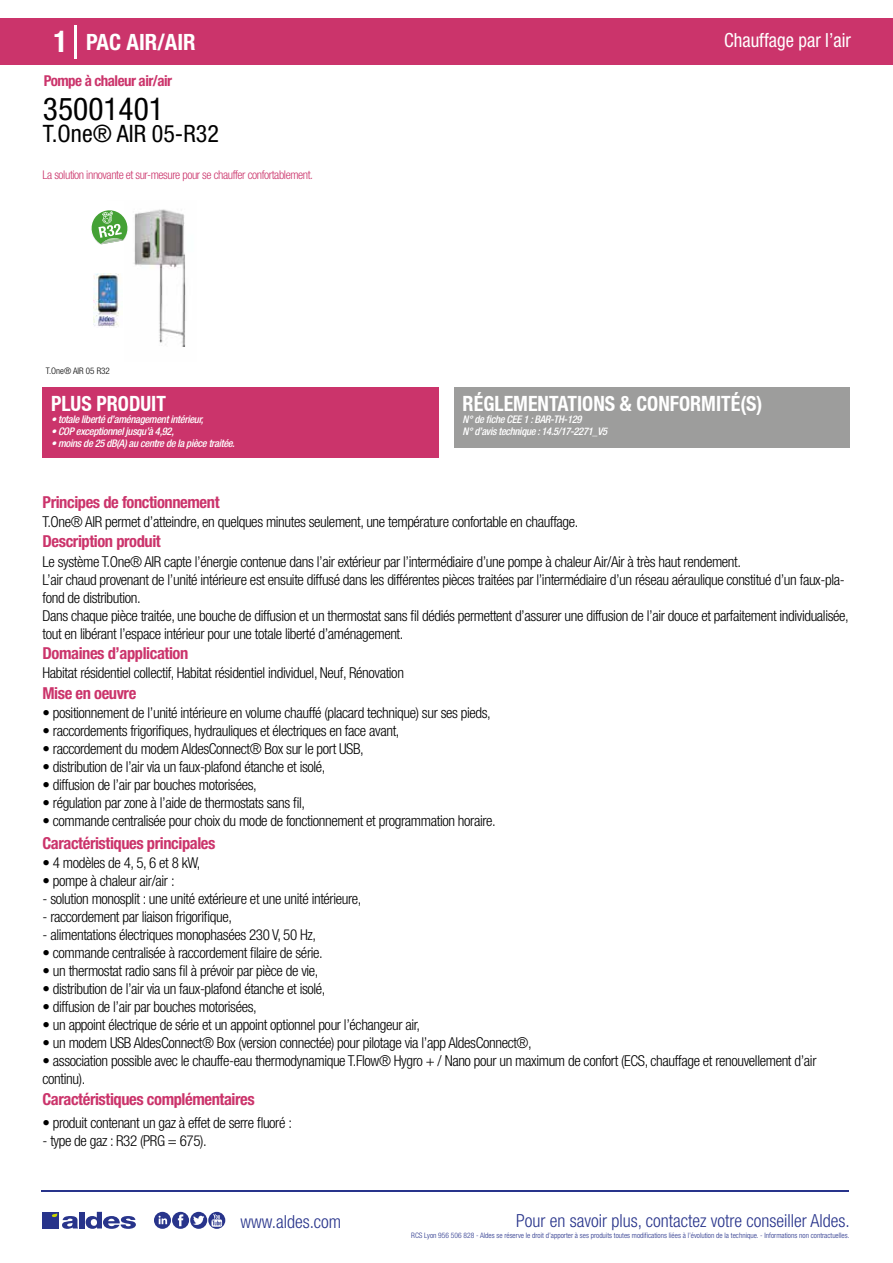
<style>
.page{position:relative;width:893px;height:1263px;background:#fff}
.page>*{position:absolute;margin:0;border:0;box-sizing:border-box;transform-origin:0 0}
.t1{font:condensed 31.5px "Helvetica Neue LT Std";color:#000}
.t2{font:condensed 24px "Helvetica Neue LT Std";color:#000}
.t3{font:700 condensed 22.5px "Helvetica Neue LT Std";color:#fff}
.t4{font:700 condensed 21px "Helvetica Neue";color:#fff;scale:.95 1}
.t5{font:condensed 19.5px "Helvetica Neue LT Std";color:#fff;scale:.95 1}
.t6{font:300 condensed 18px "Helvetica Neue";color:#28348b}
.t7{font:700 condensed 16.5px "Helvetica Neue LT Std";letter-spacing:-.025em;color:#cb346b}
.t8{font:300 condensed 15px/18px "Helvetica Neue LT Std";letter-spacing:-.025em;color:#000}
.t9{font:700 condensed 15px "Helvetica Neue LT Std";letter-spacing:-.035em;color:#cb346b}
.t10{font:300 condensed 12px "Helvetica Neue LT Std";letter-spacing:-.035em;color:#cb346b}
.t11{font:italic 500 condensed 10.5px/12px "Helvetica Neue";letter-spacing:-.03em;color:#fff}
.t12{font:300 condensed 9px "Helvetica Neue";color:#000}
.t13{font:300 condensed 7.5px "Helvetica Neue";color:#28348b}
.s1{font-size:30px}
</style>
<div class="page">
<div style="left:0;top:18px;width:893px;height:46px;background:#cb346b"></div>
<div style="left:454px;top:387px;width:396px;height:61px;background:#9d9d9c"></div>
<div style="left:43px;top:387px;width:396px;height:70px;background:#cb346b"></div>
<hr style="left:74px;top:25px;width:2px;height:33px;background:#fff">
<svg style="left:91px;top:209px;width:95px;height:138px"></svg>
<img style="left:93px;top:273px;width:30px;height:54px">
<hr style="left:41px;top:1190px;width:808px;height:1px;background:#28348b">
<svg style="left:154px;top:1212px;width:71px;height:17px"></svg>
<div style="left:42px;top:1212px;width:17px;height:16px;background:#28348b"></div>
<div style="left:79px;top:1212px;width:5px;height:16px;background:#28348b"></div>
<svg style="left:86px;top:1212px;width:50px;height:17px"></svg>
<svg style="left:52px;top:1213px;width:26px;height:16px"></svg>
<h3 class="t3" style="left:54px;top:28px;width:144px"><span class="s1">1</span> PAC AIR/AIR</h3>
<h3 class="t5" style="left:724px;top:29px;width:135px">Chauffage par l’air</h3>
<p class="t9" style="left:44px;top:71px;width:130px">Pompe à chaleur air/air</p>
<h1 class="t1" style="left:43px;top:91px;width:122px">35001401</h1>
<h2 class="t2" style="left:43px;top:120px;width:177px">T.One® AIR 05-R32</h2>
<p class="t10" style="left:43px;top:167px;width:272px">La solution innovante et sur-mesure pour se chauffer confortablement.</p>
<p class="t12" style="left:46px;top:365px;width:65px">T.One® AIR 05 R32</p>
<p class="t12" style="left:86px;top:365px;width:48px">chauffage seul</p>
<h3 class="t4" style="left:51px;top:391px;width:122px">PLUS PRODUIT</h3>
<p class="t11" style="left:51px;top:413px;width:154px">• totale liberté d’aménagement intérieur,</p>
<p class="t11" style="left:51px;top:425px;width:124px">• COP exceptionnel jusqu’à 4,92,</p>
<p class="t11" style="left:51px;top:437px;width:185px">• moins de 25 dB(A) au centre de la pièce traitée.</p>
<h3 class="t4" style="left:463px;top:391px;width:317px">RÉGLEMENTATIONS &amp; CONFORMITÉ(S)</h3>
<p class="t11" style="left:463px;top:413px;width:146px">N° de fiche CEE 1 : BAR-TH-129<br>N° d’avis technique : 14.5/17-2271_V5</p>
<p class="t7" style="left:43px;top:492px;width:179px">Principes de fonctionnement</p>
<p class="t7" style="left:43px;top:531px;width:120px">Description produit</p>
<p class="t8" style="left:43px;top:513px;width:537px">T.One® AIR permet d’atteindre, en quelques minutes seulement, une température confortable en chauffage.</p>
<p class="t8" style="left:43px;top:552px;width:808px">Le système T.One® AIR capte l’énergie contenue dans l’air extérieur par l’intermédiaire d’une pompe à chaleur Air/Air à très haut rendement.<br>L’air chaud provenant de l’unité intérieure est ensuite diffusé dans les différentes pièces traitées par l’intermédiaire d’un réseau aéraulique constitué d’un faux-pla&shy;fond de distribution.<br>Dans chaque pièce traitée, une bouche de diffusion et un thermostat sans fil dédiés permettent d’assurer une diffusion de l’air douce et parfaitement individualisée, tout en libérant l’espace intérieur pour une totale liberté d’aménagement.</p>
<p class="t8" style="left:43px;top:664px;width:363px">Habitat résidentiel collectif, Habitat résidentiel individuel, Neuf, Rénovation</p>
<p class="t8" style="left:43px;top:703px;width:450px">• positionnement de l’unité intérieure en volume chauffé (placard technique) sur ses pieds,</p>
<p class="t8" style="left:43px;top:721px;width:359px">• raccordements frigorifiques, hydrauliques et électriques en face avant,</p>
<p class="t8" style="left:43px;top:739px;width:323px">• raccordement du modem AldesConnect® Box sur le port USB,</p>
<p class="t8" style="left:43px;top:757px;width:284px">• distribution de l’air via un faux-plafond étanche et isolé,</p>
<p class="t8" style="left:43px;top:775px;width:216px">• diffusion de l’air par bouches motorisées,</p>
<p class="t8" style="left:43px;top:793px;width:264px">• régulation par zone à l’aide de thermostats sans fil,</p>
<p class="t8" style="left:43px;top:811px;width:455px">• commande centralisée pour choix du mode de fonctionnement et programmation horaire.</p>
<p class="t7" style="left:43px;top:643px;width:147px">Domaines d’application</p>
<p class="t7" style="left:43px;top:683px;width:95px">Mise en oeuvre</p>
<p class="t7" style="left:43px;top:833px;width:174px">Caractéristiques principales</p>
<p class="t8" style="left:43px;top:853px;width:159px">• 4 modèles de 4, 5, 6 et 8 kW,</p>
<p class="t8" style="left:43px;top:871px;width:134px">• pompe à chaleur air/air :</p>
<p class="t8" style="left:43px;top:889px;width:320px">- solution monosplit : une unité extérieure et une unité intérieure,</p>
<p class="t8" style="left:43px;top:907px;width:191px">- raccordement par liaison frigorifique,</p>
<p class="t8" style="left:43px;top:925px;width:275px">- alimentations électriques monophasées 230 V, 50 Hz,</p>
<p class="t8" style="left:43px;top:943px;width:282px">• commande centralisée à raccordement filaire de série.</p>
<p class="t8" style="left:43px;top:961px;width:277px">• un thermostat radio sans fil à prévoir par pièce de vie,</p>
<p class="t8" style="left:43px;top:979px;width:284px">• distribution de l’air via un faux-plafond étanche et isolé,</p>
<p class="t8" style="left:43px;top:997px;width:216px">• diffusion de l’air par bouches motorisées,</p>
<p class="t8" style="left:43px;top:1015px;width:379px">• un appoint électrique de série et un appoint optionnel pour l’échangeur air,</p>
<p class="t8" style="left:43px;top:1033px;width:491px">• un modem USB AldesConnect® Box (version connectée) pour pilotage via l’app AldesConnect®,</p>
<p class="t8" style="left:43px;top:1051px;width:775px">• association possible avec le chauffe-eau thermodynamique T.Flow® Hygro + / Nano pour un maximum de confort (ECS, chauffage et renouvellement d’air continu).</p>
<p class="t8" style="left:43px;top:1113px;width:251px">• produit contenant un gaz à effet de serre fluoré :</p>
<p class="t8" style="left:43px;top:1131px;width:166px">- type de gaz : R32 (PRG = 675).</p>
<p class="t7" style="left:43px;top:1089px;width:214px">Caractéristiques complémentaires</p>
<p class="t6" style="left:240px;top:1211px;width:102px">www.aldes.com</p>
<p class="t6" style="left:516px;top:1211px;width:335px">Pour en savoir plus, contactez votre conseiller Aldes.</p>
<p class="t13" style="left:411px;top:1230px;width:440px">RCS Lyon 956 506 828 - Aldes se réserve le droit d’apporter à ses produits toutes modifications liées à l’évolution de la technique. - Informations non contractuelles.</p>
</div>
